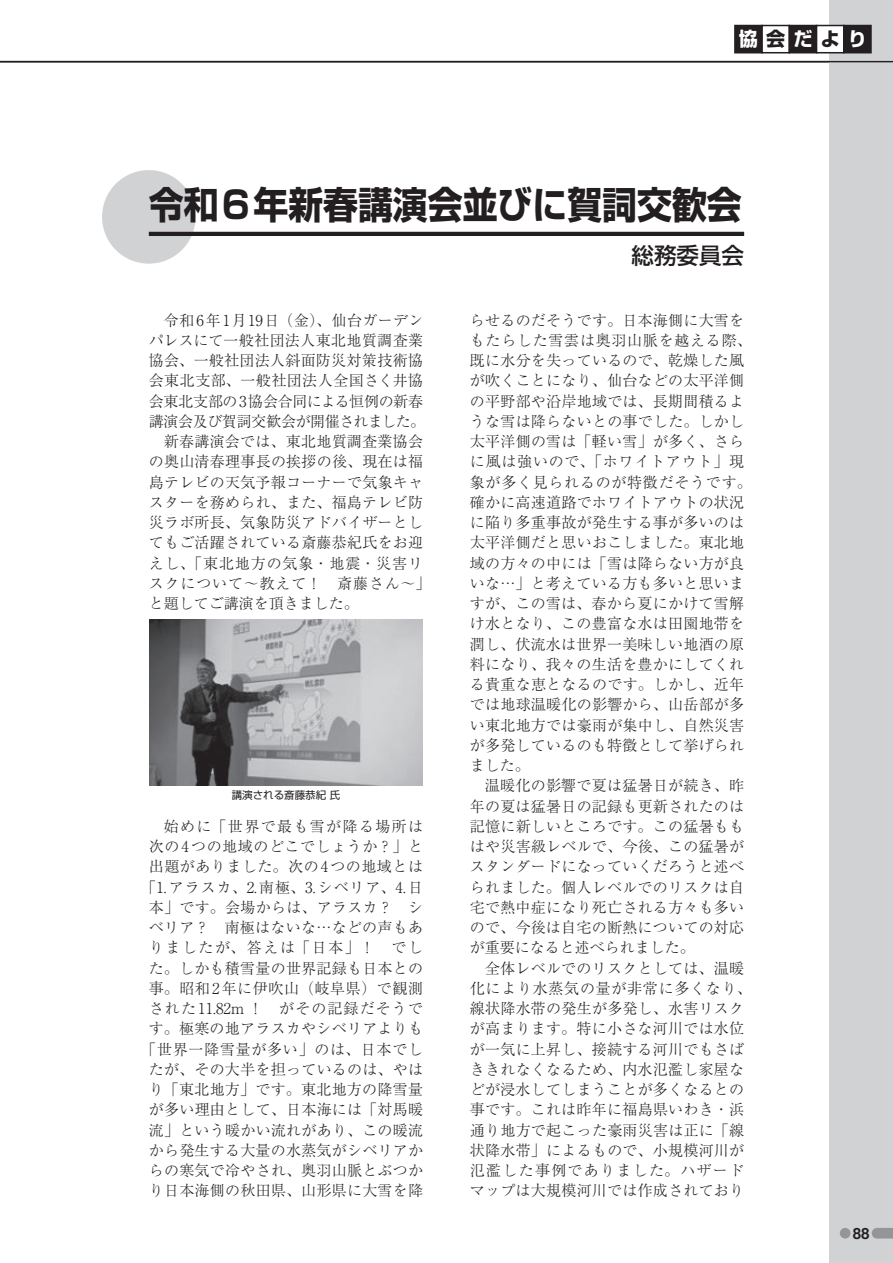
<style>
.page{position:relative;width:893px;height:1263px;background:#fff}
.page>*{position:absolute;margin:0;border:0;box-sizing:border-box;transform-origin:0 0}
.t1{font:700 37.5px "Shin Go Pr 6 N";color:#231f20;scale:.93 1}
.t2{font:500 22.5px "Shin Go Pr 6 N";color:#231f20}
.t3{font:700 19.2px "Shin Go Pr 6 N";letter-spacing:.425em;color:#fff}
.t4{font:300 15px/20.2px "Ryumin Pr 6 N";letter-spacing:.02em;color:#231f20;text-align:right}
.t5{font:300 15px "Ryumin Pr 6 N";letter-spacing:.055em;color:#231f20}
.t6{font:300 15px "Ryumin Pr 6 N";letter-spacing:-.015em;color:#231f20}
.t7{font:300 15px "Ryumin Pr 6 N";letter-spacing:-.03em;color:#231f20}
.t8{font:300 15px "Ryumin Pr 6 N";letter-spacing:.06em;color:#231f20}
.t9{font:300 15px "Ryumin Pr 6 N";color:#231f20}
.t10{font:15px "Midashi Go Pr 6 N MB31";color:#231f20}
.t11{font:10.5px "Shin Go Pr 6 N";color:#231f20}
.s1{color:#231f20}
</style>
<div class="page">
<div style="left:829px;top:0;width:64px;height:1263px;background:#d1d2d4"></div>
<div style="left:102px;top:170px;width:94px;height:94px;background:#d1d2d4;border-radius:50%"></div>
<hr style="left:149px;top:232px;width:595px;height:4px;background:#231f20">
<div style="left:735px;top:26px;width:27px;height:27px;background:#231f20"></div>
<div style="left:734px;top:25px;width:29px;height:28px;border:2px solid #231f20"></div>
<div style="left:761px;top:25px;width:29px;height:28px;border:2px solid #231f20"></div>
<div style="left:789px;top:26px;width:27px;height:27px;background:#231f20"></div>
<div style="left:816px;top:26px;width:28px;height:27px;background:#fff"></div>
<div style="left:816px;top:25px;width:28px;height:28px;border:2px solid #231f20"></div>
<div style="left:844px;top:26px;width:27px;height:27px;background:#231f20"></div>
<div style="left:843px;top:25px;width:29px;height:28px;border:2px solid #231f20"></div>
<hr style="left:0;top:61px;width:893px;height:1px;background:#231f20">
<img style="left:149px;top:619px;width:274px;height:166px">
<svg style="left:872px;top:1228px;width:21px;height:10px"></svg>
<div style="left:840px;top:1228px;width:10px;height:10px;background:#939598;border-radius:50%"></div>
<p class="t3" style="left:739px;top:24px;width:129px">協<span class="s1">会</span>だ<span class="s1">よ</span>り</p>
<h1 class="t1" style="left:149px;top:175px;width:639px">令和６年新春講演会並びに賀詞交歓会</h1>
<p class="t5" style="left:164px;top:308px;width:261px">令和6年1月19日（金）、仙台ガーデン</p>
<p class="t4" style="left:149px;top:329px;width:276px">パレスにて一般社団法人東北地質調査業</p>
<p class="t4" style="left:149px;top:349px;width:276px">協会、一般社団法人斜面防災対策技術協</p>
<p class="t4" style="left:149px;top:370px;width:276px">会東北支部、一般社団法人全国さく井協</p>
<p class="t6" style="left:149px;top:389px;width:276px">会東北支部の3協会合同による恒例の新春</p>
<p class="t7" style="left:149px;top:409px;width:278px">講演会及び賀詞交歓会が開催されました。</p>
<p class="t4" style="left:164px;top:430px;width:261px">新春講演会では、東北地質調査業協会</p>
<p class="t4" style="left:149px;top:451px;width:276px">の奥山清春理事長の挨拶の後、現在は福</p>
<p class="t4" style="left:149px;top:471px;width:276px">島テレビの天気予報コーナーで気象キャ</p>
<p class="t4" style="left:149px;top:491px;width:276px">スターを務められ、また、福島テレビ防</p>
<p class="t4" style="left:149px;top:511px;width:276px">災ラボ所長、気象防災アドバイザーとし</p>
<p class="t4" style="left:149px;top:532px;width:276px">てもご活躍されている斎藤恭紀氏をお迎</p>
<p class="t8" style="left:149px;top:551px;width:276px">えし、「東北地方の気象・地震・災害リ</p>
<p class="t5" style="left:149px;top:571px;width:283px">スクについて～教えて！　斎藤さん～」</p>
<p class="t9" style="left:149px;top:592px;width:211px">と題してご講演を頂きました。</p>
<p class="t11" style="left:232px;top:786px;width:110px">講演される斎藤恭紀氏</p>
<p class="t4" style="left:141px;top:815px;width:283px">始めに「世界で最も雪が降る場所は<br>次の4つの地域のどこでしょうか？」と出題がありました。次の4つの地域とは「1.アラスカ、2.南極、3.シベリア、4.日本」です。会場からは、アラスカ？　シベリア？　南極はないな…などの声もありましたが、答えは「日本」！　でした。しかも積雪量の世界記録も日本との事。昭和2年に伊吹山（岐阜県）で観測された11.82m ！　がその記録だそうです。極寒の地アラスカやシベリアよりも「世界一降雪量が多い」のは、日本でしたが、その大半を担っているのは、やはり「東北地方」です。東北地方の降雪量が多い理由として、日本海には「対馬暖流」という暖かい流れがあり、この暖流から発生する大量の水蒸気がシベリアからの寒気で冷やされ、奥羽山脈とぶつかり日本海側の秋田県、山形県に大雪を降</p>
<h2 class="t2" style="left:632px;top:237px;width:114px">総務委員会</h2>
<p class="t4" style="left:470px;top:309px;width:283px;text-align:left">らせるのだそうです。日本海側に大雪をもたらした雪雲は奥羽山脈を越える際、既に水分を失っているので、乾燥した風が吹くことになり、仙台などの太平洋側の平野部や沿岸地域では、長期間積るような雪は降らないとの事でした。しかし太平洋側の雪は「軽い雪」が多く、さらに風は強いので、「ホワイトアウト」現象が多く見られるのが特徴だそうです。確かに高速道路でホワイトアウトの状況に陥り多重事故が発生する事が多いのは太平洋側だと思いおこしました。東北地域の方々の中には「雪は降らない方が良いな…」と考えている方も多いと思いますが、この雪は、春から夏にかけて雪解け水となり、この豊富な水は田園地帯を潤し、伏流水は世界一美味しい地酒の原料になり、我々の生活を豊かにしてくれる貴重な恵となるのです。しかし、近年では地球温暖化の影響から、山岳部が多い東北地方では豪雨が集中し、自然災害が多発しているのも特徴として挙げられました。</p>
<p class="t4" style="left:470px;top:775px;width:276px;text-align:justify;text-indent:15px">温暖化の影響で夏は猛暑日が続き、昨年の夏は猛暑日の記録も更新されたのは記憶に新しいところです。この猛暑ももはや災害級レベルで、今後、この猛暑がスタンダードになっていくだろうと述べられました。個人レベルでのリスクは自宅で熱中症になり死亡される方々も多いので、今後は自宅の断熱についての対応が重要になると述べられました。</p>
<p class="t4" style="left:470px;top:957px;width:283px;text-align:center">全体レベルでのリスクとしては、温暖<br>化により水蒸気の量が非常に多くなり、線状降水帯の発生が多発し、水害リスクが高まります。特に小さな河川では水位が一気に上昇し、接続する河川でもさばききれなくなるため、内水氾濫し家屋などが浸水してしまうことが多くなるとの事です。これは昨年に福島県いわき・浜通り地方で起こった豪雨災害は正に「線状降水帯」によるもので、小規模河川が氾濫した事例でありました。ハザードマップは大規模河川では作成されており</p>
<p class="t10" style="left:853px;top:1221px;width:18px">88</p>
</div>
